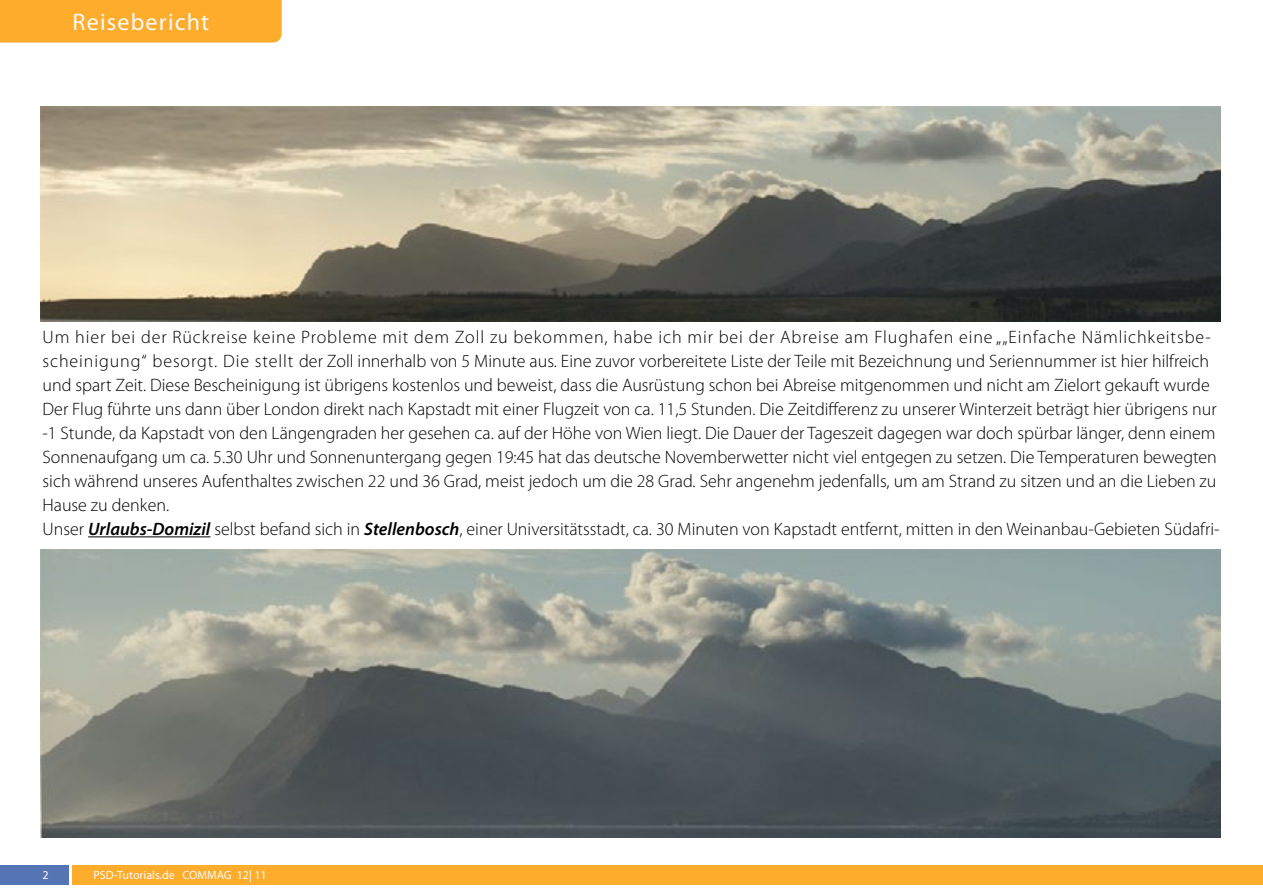
<style>
.page{position:relative;width:1263px;height:893px;background:#fff}
.page>*{position:absolute;margin:0;border:0;box-sizing:border-box;transform-origin:0 0}
.t1{font:24px "Myriad Pro";letter-spacing:.05em;color:#fafafa}
.t2{font:300 18px/24px "Myriad Pro";color:#000}
.t3{font:12px "Myriad Pro";color:#fafafa}
.s1{font-weight:600;font-style:italic}
</style>
<div class="page">
<div style="left:0;top:865px;width:68px;height:19px;background:#5574b4"></div>
<div style="left:72px;top:865px;width:1191px;height:19px;background:#feac2c"></div>
<div style="left:0;top:0;width:282px;height:43px;background:#feac2c"></div>
<hr style="left:88px;top:536px;width:122px;height:1px;background:#000">
<img style="left:41px;top:106px;width:1179px;height:215px">
<img style="left:41px;top:550px;width:1179px;height:288px">
<h1 class="t1" style="left:73px;top:7px;width:138px">Reisebericht</h1>
<p class="t2" style="left:43px;top:325px;width:1178px">Um hier bei der Rückreise keine Probleme mit dem Zoll zu bekommen, habe ich mir bei der Abreise am Flughafen eine „„Einfache Nämlichkeitsbe&shy;scheinigung“ besorgt. Die stellt der Zoll innerhalb von 5 Minute aus. Eine zuvor vorbereitete Liste der Teile mit Bezeichnung und Seriennummer ist hier hilfreich und spart Zeit. Diese Bescheinigung ist übrigens kostenlos und beweist, dass die Ausrüstung schon bei Abreise mitgenommen und nicht am Zielort gekauft wurde Der Flug führte uns dann über London direkt nach Kapstadt mit einer Flugzeit von ca. 11,5 Stunden. Die Zeitdifferenz zu unserer Winterzeit beträgt hier übrigens nur -1 Stunde, da Kapstadt von den Längengraden her gesehen ca. auf der Höhe von Wien liegt. Die Dauer der Tageszeit dagegen war doch spürbar länger, denn einem Sonnenaufgang um ca. 5.30 Uhr und Sonnenuntergang gegen 19:45 hat das deutsche Novemberwetter nicht viel entgegen zu setzen. Die Temperaturen bewegten sich während unseres Aufenthaltes zwischen 22 und 36 Grad, meist jedoch um die 28 Grad. Sehr angenehm jedenfalls, um am Strand zu sitzen und an die Lieben zu Hause zu denken.<br>Unser <span class="s1">Urlaubs-Domizil</span> selbst befand sich in <span class="s1">Stellenbosch</span>, einer Universitätsstadt, ca. 30 Minuten von Kapstadt entfernt, mitten in den Weinanbau-Gebieten Südafri-</p>
<p class="t3" style="left:43px;top:868px;width:8px">2</p>
<p class="t3" style="left:94px;top:868px;width:175px">PSD-Tutorials.de COMMAG 12| 11</p>
</div>
